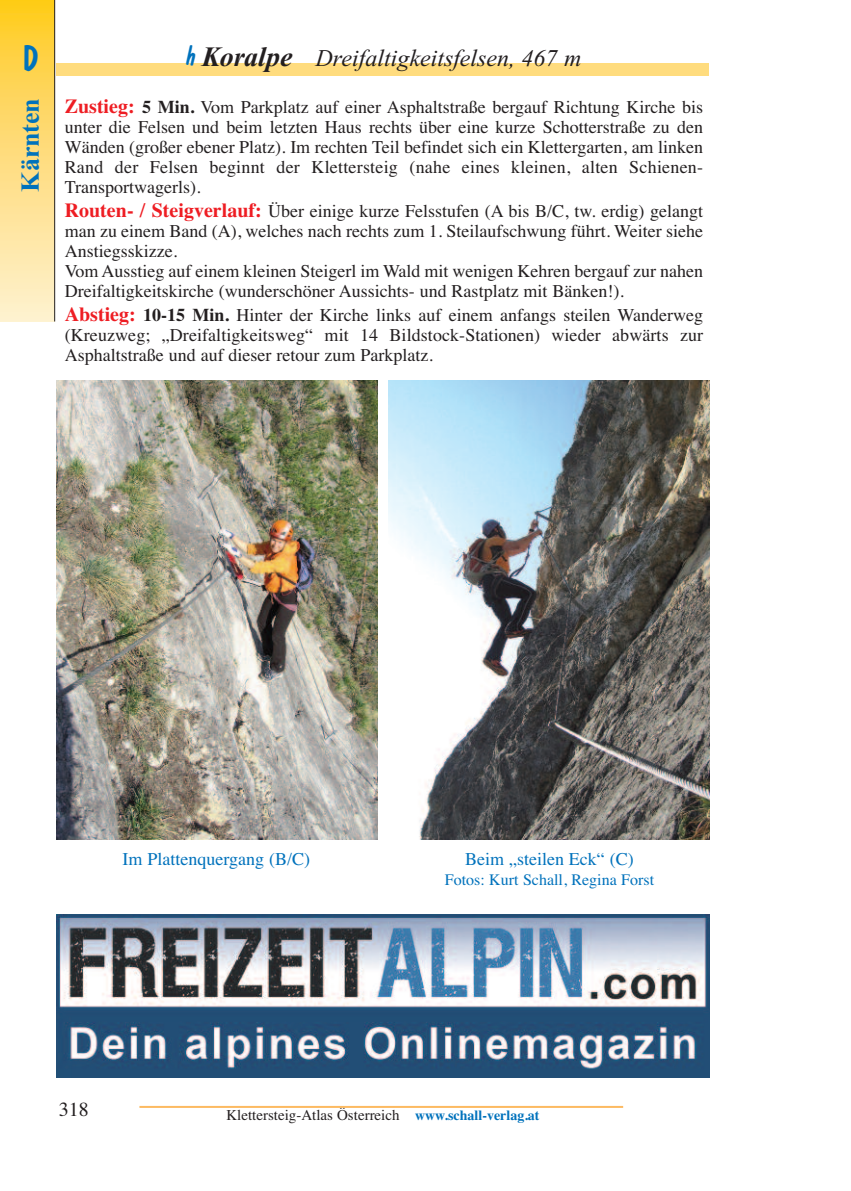
<style>
.page{position:relative;width:851px;height:1191px;background:#fff}
.page>*{position:absolute;margin:0;border:0;box-sizing:border-box;transform-origin:0 0}
.t1{font:36px "Dom Casual";color:#0072bc}
.t2{font:700 26px "Times New Roman";color:#0072bc}
.t3{font:italic 24px "Times New Roman";color:#231f20}
.t4{font:20px "Times";color:#231f20}
.t5{font:18px/20px "Times";color:#231f20;text-align:justify}
.t6{font:18px "Times";color:#0072bc}
.t7{font:16px "Times";color:#0072bc}
.t8{font:15px "Times";color:#231f20}
.s1{font-family:"Dom Casual";font-size:28px;color:#0072bc}
.s2{font-weight:700;font-size:28px}
.s3{font-weight:700;font-size:20px;color:#ee1d23}
.s4{font-weight:700}
.s5{font-weight:700;font-size:14px;color:#0072bc}
</style>
<div class="page">
<hr style="left:139px;top:1106px;width:484px;height:2px;background:#fcba61">
<div style="left:0;top:0;width:55px;height:321px;background:linear-gradient(to bottom,#ffca23,#fef1d5)"></div>
<hr style="left:54px;top:0;width:1px;height:321px;background:#231f20">
<div style="left:57px;top:63px;width:652px;height:13px;background:#ffdc7e"></div>
<img style="left:388px;top:380px;width:321px;height:459px">
<img style="left:57px;top:380px;width:320px;height:459px">
<img style="left:57px;top:915px;width:652px;height:162px">
<h1 class="t1" style="left:22px;top:44px;width:20px">D</h1>
<h3 class="t3" style="left:184px;top:49px;width:399px"><span class="s1">h</span><span class="s2">Koralpe</span> Dreifaltigkeitsfelsen, 467 m</h3>
<p class="t5" style="left:65px;top:97px;width:640px"><span class="s3">Zustieg:</span> <span class="s4">5 Min.</span> Vom Parkplatz auf einer Asphaltstraße bergauf Richtung Kirche bis unter die Felsen und beim letzten Haus rechts über eine kurze Schotterstraße zu den Wänden (großer ebener Platz). Im rechten Teil befindet sich ein Klettergarten, am linken Rand der Felsen beginnt der Klettersteig (nahe eines kleinen, alten Schienen-Transportwagerls).</p>
<p class="t5" style="left:65px;top:201px;width:640px;text-align:left"><span class="s3">Routen- / Steigverlauf:</span> Über einige kurze Felsstufen (A bis B/C, tw. erdig) gelangt man zu einem Band (A), welches nach rechts zum 1. Steilaufschwung führt. Weiter siehe Anstiegsskizze.<br>Vom Ausstieg auf einem kleinen Steigerl im Wald mit wenigen Kehren bergauf zur nahen Dreifaltigkeitskirche (wunderschöner Aussichts- und Rastplatz mit Bänken!).</p>
<p class="t5" style="left:65px;top:305px;width:640px"><span class="s3">Abstieg:</span> <span class="s4">10-15 Min.</span> Hinter der Kirche links auf einem anfangs steilen Wanderweg (Kreuzweg; „Dreifaltigkeitsweg“ mit 14 Bildstock-Stationen) wieder abwärts zur Asphaltstraße und auf dieser retour zum Parkplatz.</p>
<h2 class="t2" style="left:22px;top:192px;width:95px;rotate:-90deg">Kärnten</h2>
<p class="t6" style="left:122px;top:848px;width:189px">Im Plattenquergang (B/C)</p>
<p class="t6" style="left:465px;top:848px;width:170px">Beim „steilen Eck“ (C)</p>
<p class="t7" style="left:445px;top:870px;width:211px">Fotos: Kurt Schall, Regina Forst</p>
<p class="t4" style="left:59px;top:1097px;width:31px">318</p>
<p class="t8" style="left:226px;top:1106px;width:315px">Klettersteig-Atlas Österreich <span class="s5">www.schall-verlag.at</span></p>
</div>
